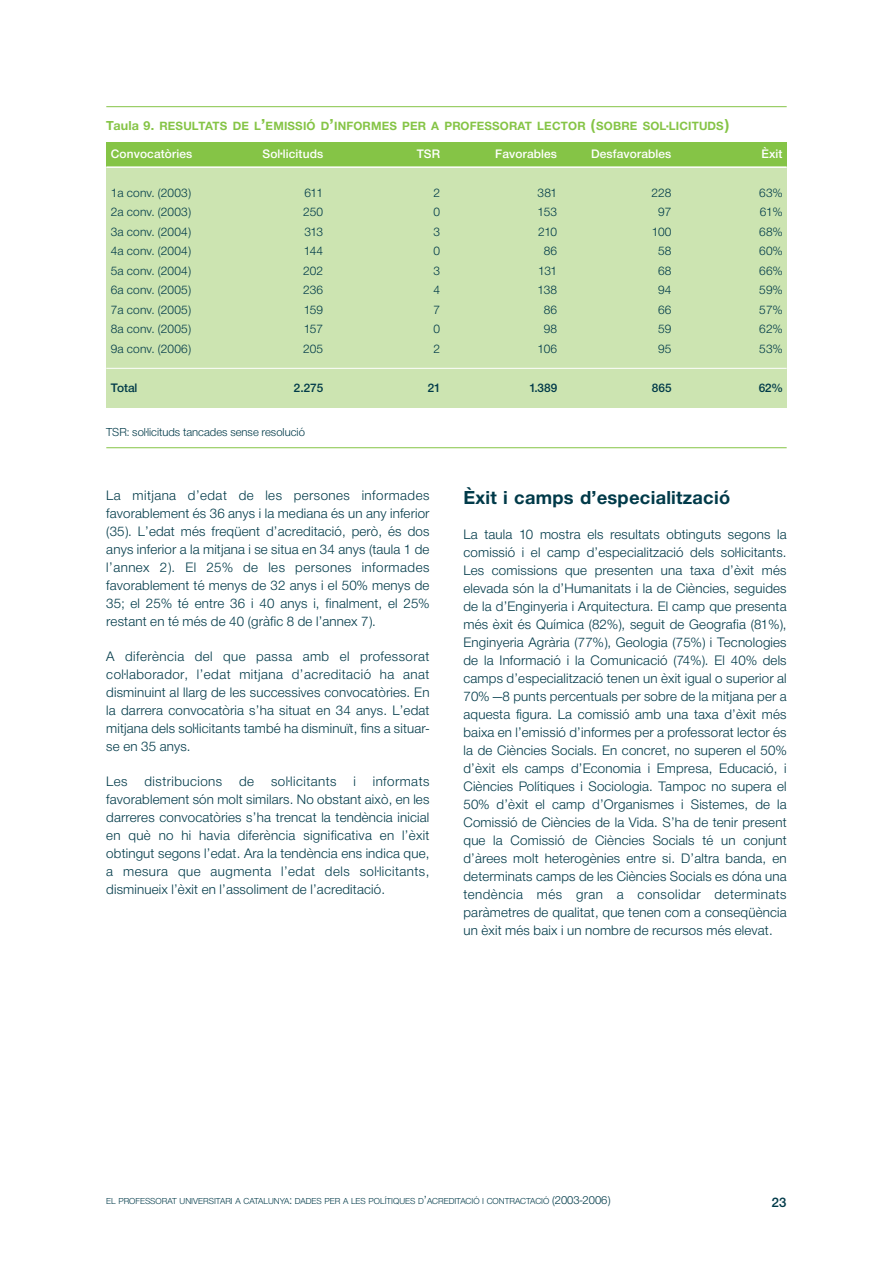
<style>
.page{position:relative;width:893px;height:1263px;background:#fff}
.page>*{position:absolute;margin:0;border:0;box-sizing:border-box;transform-origin:0 0}
.t1{font:19.5px "NH75";letter-spacing:.01em;color:#003a49}
.t2{font:14.25px/18px "NH45";letter-spacing:.01em;color:#003a49;text-align:justify}
.t3{font:14.25px "NH65";color:#003a49}
.t4{font:12.75px "NH45";letter-spacing:.01em;color:#003a49}
.t5{font:12.75px "NH65";letter-spacing:.01em;color:#fff}
.t6{font:12.75px "NH65";letter-spacing:-.005em;color:#003a49}
.t7{font:12.3px "NH75";letter-spacing:.015em;color:#85c446}
.t8{font:12px "NH45";color:#003a49}
.t9{font:9px "NH45";color:#003a49}
.s1{font-size:13.5px}
.s2{font-size:16.5px}
.s3{font-size:10.5px}
.s4{font-size:12px}
</style>
<div class="page">
<div style="left:106px;top:142px;width:681px;height:265px;background:#cce4b1"></div>
<div style="left:106px;top:142px;width:681px;height:25px;background:#85c446"></div>
<hr style="left:106px;top:166px;width:681px;height:2px;background:#fff">
<hr style="left:106px;top:106px;width:681px;height:1px;background:#85c446">
<hr style="left:106px;top:447px;width:681px;height:1px;background:#85c446">
<hr style="left:106px;top:368px;width:681px;height:1px;background:#fff">
<p class="t7" style="left:106px;top:121px;width:624px"><span class="s1">Taula 9.</span> RESULTATS DE L<span class="s2">’</span>EMISSIÓ D<span class="s2">’</span>INFORMES PER A PROFESSORAT LECTOR <span class="s2">(</span>SOBRE SOL<span class="s3">·</span>LICITUDS<span class="s2">)</span></p>
<p class="t5" style="left:111px;top:149px;width:83px">Convocatòries</p>
<p class="t5" style="left:263px;top:149px;width:62px">Sol·licituds</p>
<p class="t5" style="left:417px;top:149px;width:25px">TSR</p>
<p class="t5" style="left:495px;top:149px;width:63px">Favorables</p>
<p class="t5" style="left:591px;top:149px;width:82px">Desfavorables</p>
<p class="t5" style="left:761px;top:149px;width:23px">Èxit</p>
<p class="t4" style="left:111px;top:188px;width:81px">1a conv. (2003)</p>
<p class="t4" style="left:304px;top:188px;width:20px">611</p>
<p class="t4" style="left:434px;top:188px;width:8px">2</p>
<p class="t4" style="left:538px;top:188px;width:21px">381</p>
<p class="t4" style="left:651px;top:188px;width:22px">228</p>
<p class="t4" style="left:759px;top:188px;width:25px">63%</p>
<p class="t4" style="left:111px;top:208px;width:81px">2a conv. (2003)</p>
<p class="t4" style="left:303px;top:208px;width:22px">250</p>
<p class="t4" style="left:434px;top:208px;width:8px">0</p>
<p class="t4" style="left:538px;top:208px;width:21px">153</p>
<p class="t4" style="left:658px;top:208px;width:15px">97</p>
<p class="t4" style="left:760px;top:208px;width:24px">61%</p>
<p class="t4" style="left:111px;top:227px;width:81px">3a conv. (2004)</p>
<p class="t4" style="left:304px;top:227px;width:20px">313</p>
<p class="t4" style="left:434px;top:227px;width:8px">3</p>
<p class="t4" style="left:538px;top:227px;width:20px">210</p>
<p class="t4" style="left:652px;top:227px;width:21px">100</p>
<p class="t4" style="left:759px;top:227px;width:25px">68%</p>
<p class="t4" style="left:111px;top:247px;width:81px">4a conv. (2004)</p>
<p class="t4" style="left:304px;top:247px;width:21px">144</p>
<p class="t4" style="left:434px;top:247px;width:8px">0</p>
<p class="t4" style="left:544px;top:247px;width:15px">86</p>
<p class="t4" style="left:658px;top:247px;width:15px">58</p>
<p class="t4" style="left:759px;top:247px;width:25px">60%</p>
<p class="t4" style="left:111px;top:266px;width:81px">5a conv. (2004)</p>
<p class="t4" style="left:303px;top:266px;width:22px">202</p>
<p class="t4" style="left:434px;top:266px;width:8px">3</p>
<p class="t4" style="left:538px;top:266px;width:20px">131</p>
<p class="t4" style="left:658px;top:266px;width:15px">68</p>
<p class="t4" style="left:759px;top:266px;width:25px">66%</p>
<p class="t4" style="left:111px;top:286px;width:81px">6a conv. (2005)</p>
<p class="t4" style="left:303px;top:286px;width:22px">236</p>
<p class="t4" style="left:434px;top:286px;width:8px">4</p>
<p class="t4" style="left:538px;top:286px;width:21px">138</p>
<p class="t4" style="left:658px;top:286px;width:15px">94</p>
<p class="t4" style="left:759px;top:286px;width:25px">59%</p>
<p class="t4" style="left:111px;top:305px;width:81px">7a conv. (2005)</p>
<p class="t4" style="left:304px;top:305px;width:21px">159</p>
<p class="t4" style="left:434px;top:305px;width:8px">7</p>
<p class="t4" style="left:544px;top:305px;width:15px">86</p>
<p class="t4" style="left:658px;top:305px;width:15px">66</p>
<p class="t4" style="left:759px;top:305px;width:25px">57%</p>
<p class="t4" style="left:111px;top:325px;width:81px">8a conv. (2005)</p>
<p class="t4" style="left:304px;top:325px;width:21px">157</p>
<p class="t4" style="left:434px;top:325px;width:8px">0</p>
<p class="t4" style="left:544px;top:325px;width:15px">98</p>
<p class="t4" style="left:658px;top:325px;width:15px">59</p>
<p class="t4" style="left:759px;top:325px;width:25px">62%</p>
<p class="t4" style="left:111px;top:344px;width:81px">9a conv. (2006)</p>
<p class="t4" style="left:303px;top:344px;width:22px">205</p>
<p class="t4" style="left:434px;top:344px;width:8px">2</p>
<p class="t4" style="left:538px;top:344px;width:21px">106</p>
<p class="t4" style="left:658px;top:344px;width:15px">95</p>
<p class="t4" style="left:759px;top:344px;width:25px">53%</p>
<p class="t6" style="left:111px;top:383px;width:28px">Total</p>
<p class="t6" style="left:294px;top:383px;width:31px">2.275</p>
<p class="t6" style="left:428px;top:383px;width:14px">21</p>
<p class="t6" style="left:529px;top:383px;width:30px">1.389</p>
<p class="t6" style="left:652px;top:383px;width:21px">865</p>
<p class="t6" style="left:759px;top:383px;width:26px">62%</p>
<p class="t8" style="left:106px;top:428px;width:200px">TSR: sol·licituds tancades sense resolució</p>
<p class="t2" style="left:106px;top:488px;width:325px">La mitjana d’edat de les persones informades favorablement és 36 anys i la mediana és un any inferior (35). L’edat més freqüent d’acreditació, però, és dos anys inferior a la mitjana i se situa en 34 anys (taula 1 de l’annex 2). El 25% de les persones informades favorablement té menys de 32 anys i el 50% menys de 35; el 25% té entre 36 i 40 anys i, finalment, el 25% restant en té més de 40 (gràfic 8 de l’annex 7).</p>
<p class="t2" style="left:106px;top:649px;width:325px">A diferència del que passa amb el professorat col·laborador, l’edat mitjana d’acreditació ha anat disminuint al llarg de les successives convocatòries. En la darrera convocatòria s’ha situat en 34 anys. L’edat mitjana dels sol·licitants també ha disminuït, fins a situar&shy;se en 35 anys.</p>
<p class="t2" style="left:106px;top:774px;width:325px">Les distribucions de sol·licitants i informats favorablement són molt similars. No obstant això, en les darreres convocatòries s’ha trencat la tendència inicial en què no hi havia diferència significativa en l’èxit obtingut segons l’edat. Ara la tendència ens indica que, a mesura que augmenta l’edat dels sol·licitants, disminueix l’èxit en l’assoliment de l’acreditació.</p>
<h1 class="t1" style="left:463px;top:491px;width:268px">Èxit i camps d’especialització</h1>
<p class="t2" style="left:463px;top:526px;width:325px">La taula 10 mostra els resultats obtinguts segons la comissió i el camp d’especialització dels sol·licitants.<br>Les comissions que presenten una taxa d’èxit més elevada són la d’Humanitats i la de Ciències, seguides de la d’Enginyeria i Arquitectura. El camp que presenta més èxit és Química (82%), seguit de Geografia (81%), Enginyeria Agrària (77%), Geologia (75%) i Tecnologies de la Informació i la Comunicació (74%). El 40% dels camps d’especialització tenen un èxit igual o superior al 70% —8 punts percentuals per sobre de la mitjana per a aquesta figura. La comissió amb una taxa d’èxit més baixa en l’emissió d’informes per a professorat lector és la de Ciències Socials. En concret, no superen el 50% d’èxit els camps d’Economia i Empresa, Educació, i Ciències Polítiques i Sociologia. Tampoc no supera el 50% d’èxit el camp d’Organismes i Sistemes, de la Comissió de Ciències de la Vida. S’ha de tenir present que la Comissió de Ciències Socials té un conjunt d’àrees molt heterogènies entre si. D’altra banda, en determinats camps de les Ciències Socials es dóna una tendència més gran a consolidar determinats paràmetres de qualitat, que tenen com a conseqüència un èxit més baix i un nombre de recursos més elevat.</p>
<p class="t9" style="left:106px;top:1198px;width:505px">EL PROFESSORAT UNIVERSITARI A CATALUNYA<span class="s4">:</span> DADES PER A LES POLÍTIQUES D<span class="s4">’</span>ACREDITACIÓ I CONTRACTACIÓ <span class="s4">(2003-2006)</span></p>
<p class="t3" style="left:772px;top:1197px;width:16px">23</p>
</div>
